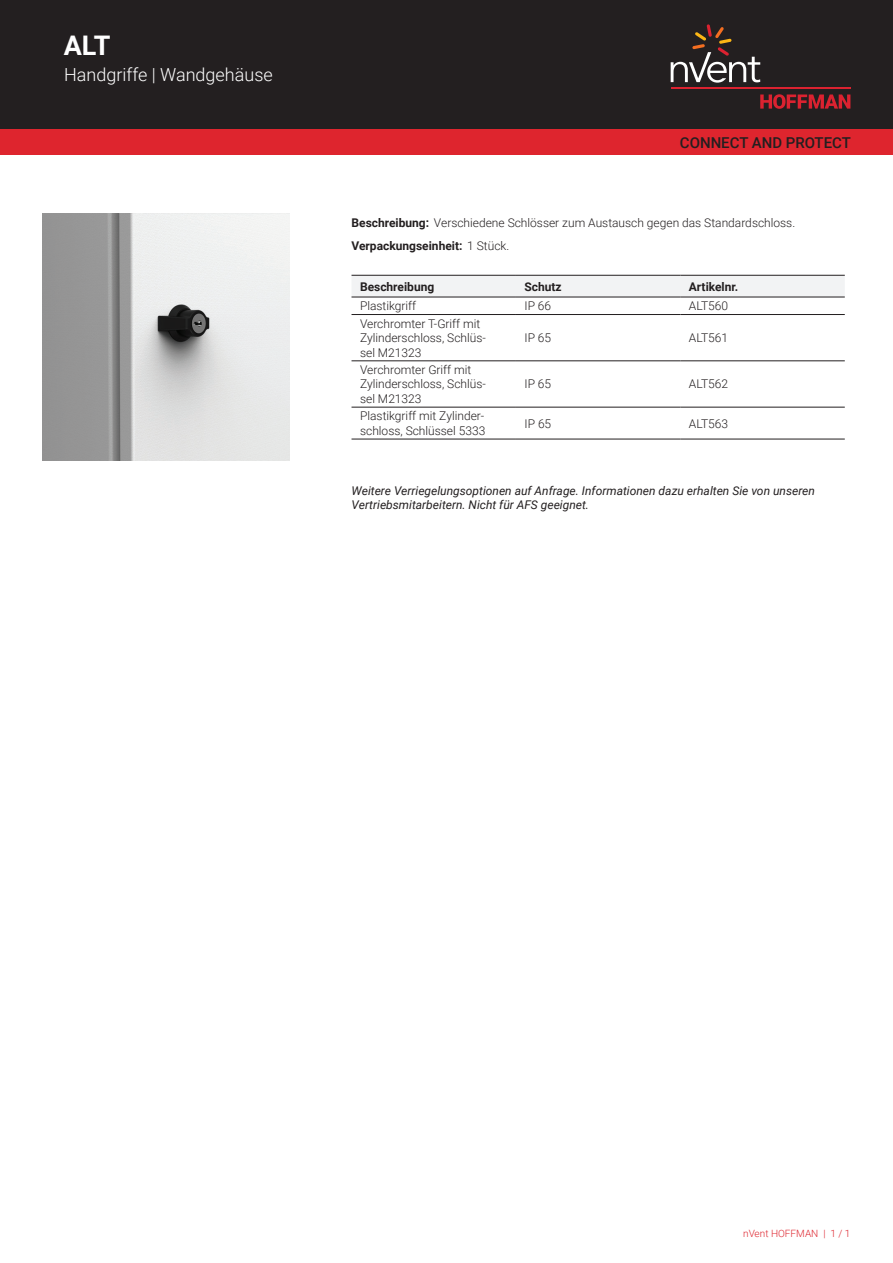
<style>
.page{position:relative;width:893px;height:1263px;background:#fff}
.page>*{position:absolute;margin:0;border:0;box-sizing:border-box;transform-origin:0 0}
.t1{font:700 27px "Roboto";color:#fff}
.t2{font:300 18px "Roboto";color:#fff}
.t3{font:500 15px "Roboto";color:#231f20}
.t4{font:300 12px/14.4px "Roboto";color:#231f20}
.t5{font:italic 12px/14.4px "Roboto";color:#231f20}
.t6{font:700 12px "Roboto";color:#231f20}
.t7{font:300 10.05px "Roboto";color:#de252e}
.s1{font-weight:700}
</style>
<div class="page">
<div style="left:0;top:0;width:893px;height:129px;background:#231f20"></div>
<svg style="left:760px;top:94px;width:90px;height:15px"></svg>
<hr style="left:671px;top:88px;width:179px;height:1px;background:#db2230">
<svg style="left:671px;top:24px;width:89px;height:59px"></svg>
<div style="left:0;top:129px;width:893px;height:26px;background:#de252e"></div>
<div style="left:351px;top:276px;width:494px;height:21px;background:#f2f3f4"></div>
<hr style="left:351px;top:275px;width:165px;height:1px;background:#231f20">
<hr style="left:516px;top:275px;width:164px;height:1px;background:#231f20">
<hr style="left:680px;top:275px;width:165px;height:1px;background:#231f20">
<hr style="left:351px;top:314px;width:165px;height:1px;background:#231f20">
<hr style="left:516px;top:314px;width:164px;height:1px;background:#231f20">
<hr style="left:680px;top:314px;width:165px;height:1px;background:#231f20">
<hr style="left:351px;top:361px;width:165px;height:1px;background:#231f20">
<hr style="left:516px;top:361px;width:164px;height:1px;background:#231f20">
<hr style="left:680px;top:361px;width:165px;height:1px;background:#231f20">
<hr style="left:351px;top:407px;width:165px;height:1px;background:#231f20">
<hr style="left:516px;top:407px;width:164px;height:1px;background:#231f20">
<hr style="left:680px;top:407px;width:165px;height:1px;background:#231f20">
<hr style="left:351px;top:439px;width:165px;height:1px;background:#231f20">
<hr style="left:516px;top:439px;width:164px;height:1px;background:#231f20">
<hr style="left:680px;top:439px;width:165px;height:1px;background:#231f20">
<hr style="left:351px;top:297px;width:165px;height:1px;background:#231f20">
<hr style="left:516px;top:297px;width:164px;height:1px;background:#231f20">
<hr style="left:680px;top:297px;width:165px;height:1px;background:#231f20">
<img style="left:43px;top:213px;width:246px;height:247px">
<h1 class="t1" style="left:64px;top:27px;width:48px">ALT</h1>
<h2 class="t2" style="left:64px;top:62px;width:210px">Handgriffe | Wandgehäuse</h2>
<p class="t3" style="left:680px;top:132px;width:173px">CONNECT AND PROTECT</p>
<p class="t4" style="left:351px;top:211px;width:445px;line-height:23px"><span class="s1">Beschreibung:</span> Verschiedene Schlösser zum Austausch gegen das Standardschloss.<br><span class="s1">Verpackungseinheit:</span> 1 Stück.</p>
<p class="t6" style="left:360px;top:278px;width:76px">Beschreibung</p>
<p class="t6" style="left:524px;top:278px;width:39px">Schutz</p>
<p class="t6" style="left:689px;top:278px;width:51px">Artikelnr.</p>
<p class="t4" style="left:360px;top:298px;width:58px">Plastikgriff</p>
<p class="t4" style="left:524px;top:298px;width:28px">IP 66</p>
<p class="t4" style="left:689px;top:298px;width:41px">ALT560</p>
<p class="t4" style="left:360px;top:316px;width:127px">Verchromter T-Griff mit<br>Zylinderschloss, Schlüs&shy;sel M21323</p>
<p class="t4" style="left:524px;top:330px;width:28px">IP 65</p>
<p class="t4" style="left:689px;top:330px;width:41px">ALT561</p>
<p class="t4" style="left:360px;top:362px;width:127px">Verchromter Griff mit<br>Zylinderschloss, Schlüs&shy;sel M21323</p>
<p class="t4" style="left:524px;top:377px;width:28px">IP 65</p>
<p class="t4" style="left:689px;top:377px;width:41px">ALT562</p>
<p class="t4" style="left:360px;top:408px;width:127px">Plastikgriff mit Zylinder&shy;schloss, Schlüssel 5333</p>
<p class="t4" style="left:524px;top:416px;width:28px">IP 65</p>
<p class="t4" style="left:689px;top:416px;width:41px">ALT563</p>
<p class="t5" style="left:352px;top:483px;width:465px">Weitere Verriegelungsoptionen auf Anfrage. Informationen dazu erhalten Sie von unseren<br>Vertriebsmitarbeitern. Nicht für AFS geeignet.</p>
<p class="t7" style="left:743px;top:1226px;width:109px">nVent HOFFMAN | 1 / 1</p>
</div>
